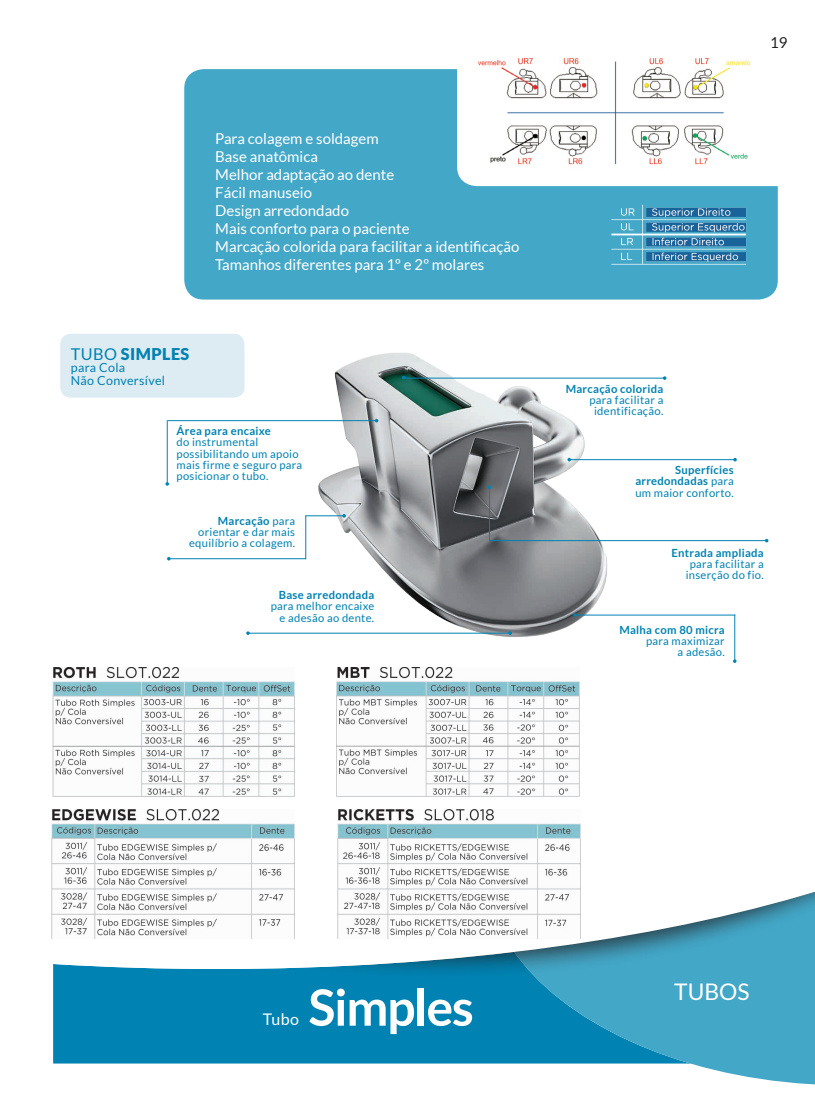
<style>
.page{position:relative;width:815px;height:1099px;background:#fff}
.page>*{position:absolute;margin:0;border:0;box-sizing:border-box;transform-origin:0 0}
.Produto_logo{font:700 50px "Lato";letter-spacing:-.025em;color:#fff}
.Produto_01{font:22.88px "Lato";color:#fff}
.Titulo_Produto_-_Azu{font:900 16.25px "Lato";letter-spacing:.025em;color:#0082b2}
.Produto_02_-_esquerd{font:16px "Lato";color:#fff}
.t1{font:15px "Lato";color:#fff}
.t2{font:15px "Lato";color:#231f20}
.Titulo_Produto_-_Azu-2{font:12.5px "Lato";letter-spacing:.025em;color:#0082b2}
.Detalhes_02{font:11.25px "Lato";letter-spacing:.025em;color:#0082b2}
.Detalhes_02-2{font:700 11.25px "Lato";letter-spacing:.025em;color:#0082b2}
.s1{font-weight:400}
</style>
<div class="page">
<div style="left:53px;top:969px;width:460px;height:94px;background:#0082b2"></div>
<svg style="left:513px;top:978px;width:302px;height:107px;background:#50accb"></svg>
<div style="left:88px;top:850px;width:727px;height:128px;background:#231f20;opacity:.75"></div>
<svg style="left:53px;top:823px;width:762px;height:146px"></svg>
<div style="left:184px;top:69px;width:594px;height:230px;background:#43a7c8;border-radius:19px"></div>
<div style="left:60px;top:334px;width:184px;height:63px;background:#ddebf3;border-radius:11px"></div>
<img style="left:52px;top:809px;width:243px;height:129px">
<img style="left:337px;top:667px;width:243px;height:129px">
<img style="left:337px;top:809px;width:243px;height:129px">
<img style="left:52px;top:667px;width:243px;height:129px">
<img style="left:612px;top:205px;width:135px;height:60px">
<div style="left:457px;top:69px;width:321px;height:117px;background:#fff"></div>
<img style="left:472px;top:58px;width:284px;height:117px">
<img style="left:247px;top:353px;width:409px;height:284px">
<hr style="left:305px;top:515px;width:1px;height:44px;background:#0082b2">
<hr style="left:577px;top:614px;width:158px;height:1px;background:#0082b2">
<hr style="left:167px;top:420px;width:1px;height:64px;background:#0082b2">
<hr style="left:305px;top:515px;width:41px;height:1px;background:#0082b2">
<hr style="left:489px;top:540px;width:276px;height:1px;background:#0082b2">
<hr style="left:170px;top:558px;width:136px;height:1px;background:#0082b2">
<hr style="left:734px;top:614px;width:1px;height:46px;background:#0082b2">
<hr style="left:489px;top:488px;width:1px;height:53px;background:#0082b2">
<hr style="left:569px;top:459px;width:166px;height:1px;background:#0082b2">
<hr style="left:168px;top:420px;width:209px;height:1px;background:#0082b2">
<hr style="left:403px;top:377px;width:262px;height:1px;background:#0082b2">
<svg style="left:167px;top:557px;width:4px;height:3px"></svg>
<svg style="left:733px;top:659px;width:4px;height:4px"></svg>
<svg style="left:573px;top:613px;width:4px;height:4px"></svg>
<hr style="left:249px;top:632px;width:261px;height:1px;background:#0082b2">
<svg style="left:246px;top:631px;width:4px;height:4px"></svg>
<svg style="left:508px;top:631px;width:4px;height:4px"></svg>
<p class="t1" style="left:215px;top:130px;width:165px">Para colagem e soldagem</p>
<p class="t1" style="left:215px;top:148px;width:104px">Base anatômica</p>
<p class="t1" style="left:215px;top:166px;width:180px">Melhor adaptação ao dente</p>
<p class="t1" style="left:215px;top:184px;width:98px">Fácil manuseio</p>
<p class="t1" style="left:215px;top:202px;width:135px">Design arredondado</p>
<p class="t1" style="left:215px;top:220px;width:196px">Mais conforto para o paciente</p>
<p class="t1" style="left:215px;top:238px;width:306px">Marcação colorida para facilitar a identificação</p>
<p class="t1" style="left:215px;top:256px;width:271px">Tamanhos diferentes para 1º e 2º molares</p>
<p class="Titulo_Produto_-_Azu" style="left:71px;top:344px;width:120px"><span class="s1">TUBO</span> SIMPLES</p>
<p class="Titulo_Produto_-_Azu-2" style="left:71px;top:360px;width:56px">para Cola</p>
<p class="Titulo_Produto_-_Azu-2" style="left:71px;top:373px;width:96px">Não Conversível</p>
<p class="Detalhes_02-2" style="left:177px;top:424px;width:96px">Área para encaixe</p>
<p class="Detalhes_02" style="left:177px;top:436px;width:83px">do instrumental</p>
<p class="Detalhes_02" style="left:177px;top:447px;width:124px">possibilitando um apoio</p>
<p class="Detalhes_02" style="left:177px;top:458px;width:127px">mais firme e seguro para</p>
<p class="Detalhes_02" style="left:177px;top:470px;width:93px">posicionar o tubo.</p>
<p class="Detalhes_02-2" style="left:218px;top:514px;width:79px">Marcação <span class="s1">para</span></p>
<p class="Detalhes_02" style="left:198px;top:525px;width:98px">orientar e dar mais</p>
<p class="Detalhes_02" style="left:189px;top:537px;width:108px">equilíbrio a colagem.</p>
<p class="Detalhes_02-2" style="left:279px;top:588px;width:97px">Base arredondada</p>
<p class="Detalhes_02" style="left:271px;top:600px;width:105px">para melhor encaixe</p>
<p class="Detalhes_02" style="left:280px;top:611px;width:96px">e adesão ao dente.</p>
<p class="t2" style="left:770px;top:34px;width:19px">19</p>
<p class="Detalhes_02-2" style="left:566px;top:382px;width:99px">Marcação colorida</p>
<p class="Detalhes_02" style="left:589px;top:393px;width:76px">para facilitar a</p>
<p class="Detalhes_02" style="left:594px;top:405px;width:71px">identificação.</p>
<p class="Detalhes_02-2" style="left:675px;top:463px;width:60px">Superfícies</p>
<p class="Detalhes_02-2" style="left:635px;top:475px;width:100px">arredondadas <span class="s1">para</span></p>
<p class="Detalhes_02" style="left:635px;top:486px;width:100px">um maior conforto.</p>
<p class="Detalhes_02-2" style="left:672px;top:546px;width:94px">Entrada ampliada</p>
<p class="Detalhes_02" style="left:690px;top:558px;width:76px">para facilitar a</p>
<p class="Detalhes_02" style="left:686px;top:569px;width:80px">inserção do fio.</p>
<p class="Detalhes_02-2" style="left:619px;top:623px;width:107px">Malha com 80 micra</p>
<p class="Detalhes_02" style="left:646px;top:634px;width:80px">para maximizar</p>
<p class="Detalhes_02" style="left:678px;top:646px;width:49px">a adesão.</p>
<p class="Produto_02_-_esquerd" style="left:263px;top:1009px;width:38px">Tubo</p>
<p class="Produto_logo" style="left:308px;top:978px;width:167px">Simples</p>
<p class="Produto_01" style="left:674px;top:978px;width:77px">TUBOS</p>
</div>
